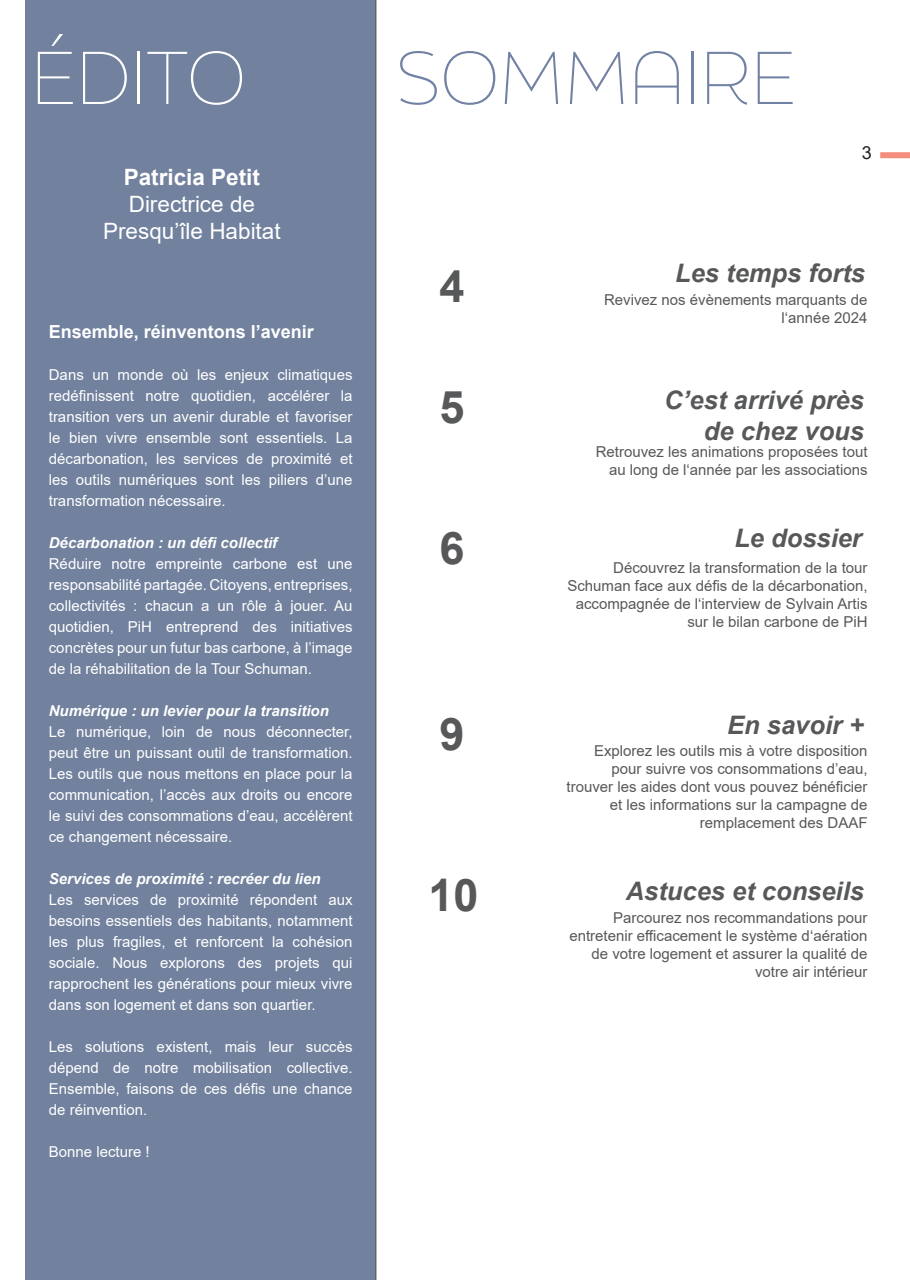
<style>
.page{position:relative;width:910px;height:1280px;background:#fff}
.page>*{position:absolute;margin:0;border:0;box-sizing:border-box;transform-origin:0 0}
.En-tête_de_l_histoire{font:100 70.5px "Final Six";letter-spacing:-.005em;color:#7282a4}
.En-tête_de_l_histoire-2{font:100 70.5px "Final Six";letter-spacing:-.005em;color:#fff}
.Corps_de_texte{font:700 45px "Arial";color:#57585a}
.Corps_de_texte-2{font:italic 700 25.5px/30.6px "Arial";color:#57585a;text-align:right}
.Corps_de_texte-3{font:22.5px "Arial";color:#fff}
.Corps_de_texte-4{font:700 22.5px "Arial";color:#fff}
.TOC___Editorial{font:700 18px "Arial";color:#fff}
.t1{font:18px "Arial";color:#231f20}
.TOC___Editorial-2{font:15px/21px "Arial";color:#fff;text-align:justify}
.t2{font:15px/18px "Arial";color:#57585a;text-align:right}
.TOC___Editorial-3{font:italic 700 15px "Arial";color:#fff}
</style>
<div class="page">
<div style="left:26px;top:0;width:350px;height:1280px;background:#71819e"></div>
<hr style="left:375px;top:0;width:1px;height:1280px;background:#57585a">
<div style="left:880px;top:152px;width:30px;height:6px;background:#f48d7d"></div>
<p class="En-tête_de_l_histoire-2" style="left:31px;top:26px;width:216px">ÉDITO</p>
<p class="Corps_de_texte-4" style="left:124px;top:161px;width:138px">Patricia Petit</p>
<p class="Corps_de_texte-3" style="left:129px;top:188px;width:128px">Directrice de</p>
<p class="Corps_de_texte-3" style="left:103px;top:215px;width:179px">Presqu’île Habitat</p>
<p class="TOC___Editorial" style="left:49px;top:319px;width:267px">Ensemble, réinventons l’avenir</p>
<p class="TOC___Editorial-2" style="left:49px;top:364px;width:305px">Dans un monde où les enjeux climatiques redéfinissent notre quotidien, accélérer la transition vers un avenir durable et favoriser le bien vivre ensemble sont essentiels. La décarbonation, les services de proximité et les outils numériques sont les piliers d’une transformation nécessaire.</p>
<p class="TOC___Editorial-3" style="left:49px;top:533px;width:230px">Décarbonation : un défi collectif</p>
<p class="TOC___Editorial-2" style="left:49px;top:553px;width:305px">Réduire notre empreinte carbone est une responsabilité partagée. Citoyens, entreprises, collectivités : chacun a un rôle à jouer. Au quotidien, PiH entreprend des initiatives concrètes pour un futur bas carbone, à l’image de la réhabilitation de la Tour Schuman.</p>
<p class="TOC___Editorial-3" style="left:49px;top:701px;width:282px">Numérique : un levier pour la transition</p>
<p class="TOC___Editorial-2" style="left:49px;top:721px;width:305px">Le numérique, loin de nous déconnecter, peut être un puissant outil de transformation.<br>Les outils que nous mettons en place pour la communication, l’accès aux droits ou encore le suivi des consommations d’eau, accélèrent ce changement nécessaire.</p>
<p class="TOC___Editorial-3" style="left:49px;top:869px;width:273px">Services de proximité : recréer du lien</p>
<p class="TOC___Editorial-2" style="left:49px;top:889px;width:305px">Les services de proximité répondent aux besoins essentiels des habitants, notamment les plus fragiles, et renforcent la cohésion sociale. Nous explorons des projets qui rapprochent les générations pour mieux vivre dans son logement et dans son quartier.</p>
<p class="TOC___Editorial-2" style="left:49px;top:1036px;width:305px">Les solutions existent, mais leur succès dépend de notre mobilisation collective.<br>Ensemble, faisons de ces défis une chance de réinvention.</p>
<p class="TOC___Editorial-2" style="left:49px;top:1141px;width:102px">Bonne lecture !</p>
<p class="En-tête_de_l_histoire" style="left:396px;top:26px;width:401px">SOMMAIRE</p>
<p class="t1" style="left:862px;top:140px;width:12px">3</p>
<p class="Corps_de_texte" style="left:440px;top:254px;width:27px">4</p>
<p class="Corps_de_texte-2" style="left:675px;top:259px;width:191px">Les temps forts</p>
<p class="t2" style="left:604px;top:291px;width:265px">Revivez nos évènements marquants de l‘année 2024</p>
<p class="Corps_de_texte" style="left:440px;top:376px;width:27px">5</p>
<p class="Corps_de_texte-2" style="left:664px;top:386px;width:201px">C’est arrivé près de chez vous</p>
<p class="t2" style="left:596px;top:443px;width:273px">Retrouvez les animations proposées tout au long de l‘année par les associations</p>
<p class="Corps_de_texte" style="left:440px;top:517px;width:27px">6</p>
<p class="Corps_de_texte-2" style="left:734px;top:523px;width:129px">Le dossier</p>
<p class="t2" style="left:613px;top:558px;width:256px">Découvrez la transformation de la tour</p>
<p class="t2" style="left:567px;top:576px;width:302px">Schuman face aux défis de la décarbonation, accompagnée de l‘interview de Sylvain Artis sur le bilan carbone de PiH</p>
<p class="Corps_de_texte" style="left:440px;top:702px;width:27px">9</p>
<p class="Corps_de_texte-2" style="left:727px;top:710px;width:138px">En savoir +</p>
<p class="t2" style="left:566px;top:741px;width:302px">Explorez les outils mis à votre disposition pour suivre vos consommations d’eau, trouver les aides dont vous pouvez bénéficier et les informations sur la campagne de remplacement des DAAF</p>
<p class="Corps_de_texte" style="left:428px;top:863px;width:52px">10</p>
<p class="Corps_de_texte-2" style="left:626px;top:876px;width:240px">Astuces et conseils</p>
<p class="t2" style="left:569px;top:909px;width:300px">Parcourez nos recommandations pour entretenir efficacement le système d‘aération de votre logement et assurer la qualité de votre air intérieur</p>
</div>
